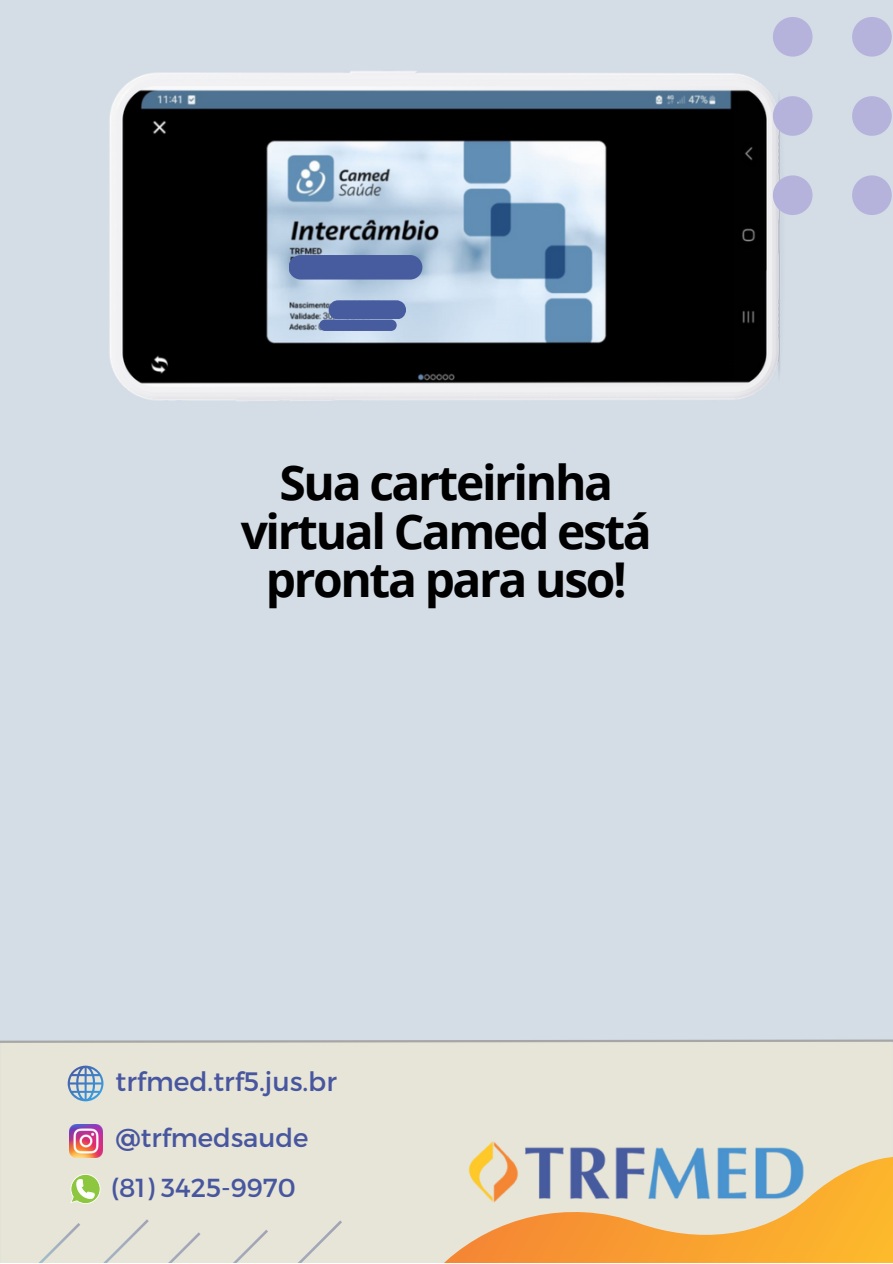
<style>
.page{position:relative;width:893px;height:1264px;background:#fff}
.page>*{position:absolute;margin:0;border:0;box-sizing:border-box;transform-origin:0 0}
.t1{font:700 48px/48.3px "Open Sans";letter-spacing:-.05em;color:#000;text-align:center}
.t2{font:26.55px "Montserrat";color:#47569f}
.t3{font:26.1px "Montserrat";color:#47569f}
</style>
<div class="page">
<div style="left:0;top:0;width:892px;height:1262px;background:#d4dde6"></div>
<img style="left:109px;top:32px;width:783px;height:369px">
<div style="left:288px;top:255px;width:134px;height:24px;background:#475b9f;border-radius:12px"></div>
<svg style="left:319px;top:300px;width:87px;height:31px"></svg>
<svg style="left:772px;top:17px;width:40px;height:40px"></svg>
<svg style="left:772px;top:96px;width:40px;height:40px"></svg>
<svg style="left:772px;top:175px;width:40px;height:40px"></svg>
<svg style="left:852px;top:17px;width:39px;height:40px"></svg>
<svg style="left:852px;top:96px;width:39px;height:40px"></svg>
<svg style="left:852px;top:175px;width:39px;height:40px"></svg>
<div style="left:0;top:1044px;width:892px;height:218px;background:#e7e5d7"></div>
<img style="left:69px;top:1124px;width:34px;height:33px">
<svg style="left:70px;top:1173px;width:30px;height:30px"></svg>
<svg style="left:403px;top:1130px;width:489px;height:132px;fill:#e7e5d7"></svg>
<img style="left:456px;top:1044px;width:358px;height:218px">
<svg style="left:0;top:1039px;width:892px;height:5px"></svg>
<svg style="left:68px;top:1065px;width:36px;height:36px"></svg>
<p class="t1" style="left:241px;top:457px;width:412px">Sua carteirinha virtual Camed está pronta para uso!</p>
<p class="t2" style="left:116px;top:1064px;width:223px">trfmed.trf5.jus.br</p>
<p class="t3" style="left:116px;top:1120px;width:194px">@trfmedsaude</p>
<p class="t3" style="left:111px;top:1170px;width:186px">(81) 3425-9970</p>
</div>
